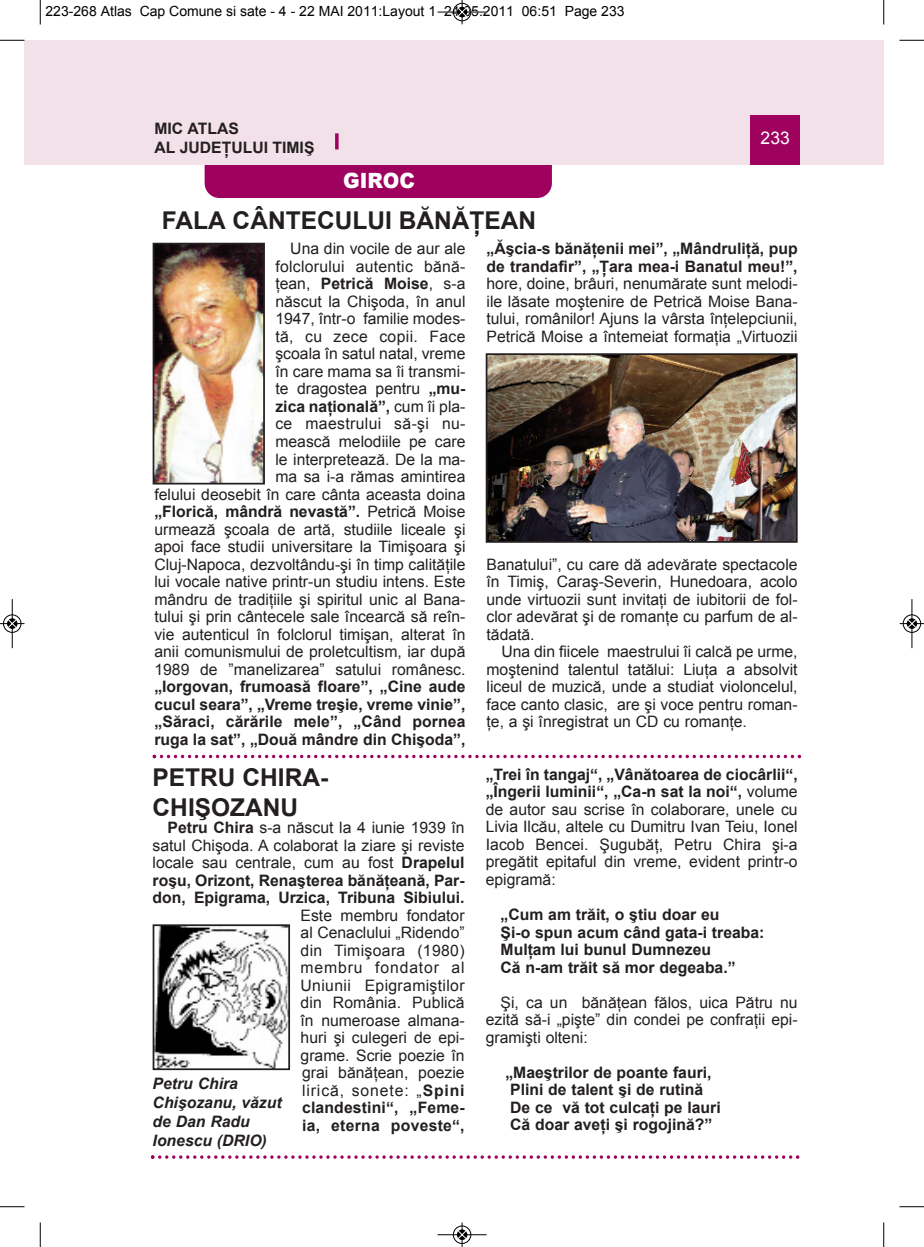
<style>
.page{position:relative;width:924px;height:1247px;background:#fff}
.page>*{position:absolute;margin:0;border:0;box-sizing:border-box;transform-origin:0 0}
.t1{font:700 24.5px/29.4px "Arial";color:#231f20}
.t2{font:900 21px "Arial";color:#fff;scale:.95 1}
.t3{font:17.5px "Arial";color:#fff}
.t4{font:15.75px/17.5px "Arial";color:#231f20;text-align:justify}
.t5{font:700 15.75px/17.5px "Arial";color:#231f20}
.t6{font:italic 700 15.75px/18.9px "Arial";color:#231f20}
.t7{font:14px "Arial";color:#000}
.s1{font-weight:700}
.s2{font-weight:400}
</style>
<div class="page">
<div style="left:24px;top:40px;width:16px;height:124px;background:#f3e1e9"></div>
<div style="left:205px;top:135px;width:347px;height:63px;background:#9e015e;border-radius:15px"></div>
<div style="left:40px;top:40px;width:844px;height:124px;background:#f3e1e9"></div>
<div style="left:750px;top:115px;width:50px;height:49px;background:#9e015e"></div>
<svg style="left:335px;top:133px;width:4px;height:16px"></svg>
<img style="left:489px;top:356px;width:305px;height:183px">
<div style="left:486px;top:353px;width:311px;height:189px;border:2px solid #231f20"></div>
<img style="left:156px;top:927px;width:131px;height:139px">
<div style="left:153px;top:924px;width:137px;height:145px;border:2px solid #231f20"></div>
<img style="left:156px;top:246px;width:106px;height:235px">
<div style="left:153px;top:243px;width:112px;height:241px;border:2px solid #231f20"></div>
<svg style="left:153px;top:754px;width:648px;height:4px"></svg>
<svg style="left:151px;top:1155px;width:648px;height:3px"></svg>
<svg style="left:40px;top:0;width:1px;height:24px"></svg>
<svg style="left:0;top:40px;width:24px;height:1px"></svg>
<svg style="left:883px;top:0;width:1px;height:24px"></svg>
<svg style="left:899px;top:40px;width:25px;height:1px"></svg>
<svg style="left:40px;top:1222px;width:1px;height:24px"></svg>
<svg style="left:0;top:1206px;width:24px;height:1px"></svg>
<svg style="left:883px;top:1222px;width:1px;height:24px"></svg>
<svg style="left:899px;top:1206px;width:25px;height:1px"></svg>
<hr style="left:438px;top:12px;width:48px;height:1px;background:#000">
<div style="left:453px;top:3px;width:18px;height:18px;border:1px solid #000;border-radius:50%"></div>
<svg style="left:458px;top:0;width:8px;height:24px"></svg>
<hr style="left:438px;top:1234px;width:48px;height:1px;background:#000">
<div style="left:453px;top:1225px;width:18px;height:18px;border:1px solid #000;border-radius:50%"></div>
<svg style="left:458px;top:1222px;width:8px;height:24px"></svg>
<div style="left:3px;top:614px;width:19px;height:19px;border:1px solid #fff;border-radius:50%"></div>
<hr style="left:12px;top:599px;width:1px;height:49px;background:#000">
<div style="left:3px;top:614px;width:18px;height:18px;border:1px solid #000;border-radius:50%"></div>
<svg style="left:0;top:619px;width:24px;height:9px"></svg>
<div style="left:902px;top:614px;width:19px;height:19px;border:1px solid #fff;border-radius:50%"></div>
<hr style="left:911px;top:599px;width:1px;height:49px;background:#000">
<div style="left:903px;top:614px;width:18px;height:18px;border:1px solid #000;border-radius:50%"></div>
<svg style="left:900px;top:619px;width:24px;height:9px"></svg>
<p class="t7" style="left:46px;top:3px;width:581px">223-268 Atlas Cap Comune si sate - 4 - 22 MAI 2011:Layout 1 24.05.2011 06:51 Page 233</p>
<p class="t5" style="left:154px;top:119px;width:162px;line-height:18.9px">MIC ATLAS<br>AL JUDEŢULUI TIMIŞ</p>
<h2 class="t2" style="left:343px;top:165px;width:77px">GIROC</h2>
<h1 class="t1" style="left:162px;top:206px;width:376px">FALA CÂNTECULUI BĂNĂŢEAN</h1>
<p class="t3" style="left:760px;top:128px;width:31px">233</p>
<p class="t4" style="left:154px;top:240px;width:313px;text-align:right">Una din vocile de aur ale<br>folclorului autentic bănă-<br>ţean, <span class="s1">Petrică Moise</span>, s-a<br>născut la Chişoda, în anul<br>1947, într-o familie modes-<br>tă, cu zece copii. Face<br>şcoala în satul natal, vreme<br>în care mama sa îi transmi-<br>te dragostea pentru <span class="s1">„mu-<br>zica naţională”,</span> cum îi pla-<br>ce maestrului să-şi nu-<br>mească melodiile pe care<br>le interpretează. De la ma-<br>ma sa i-a rămas amintirea<br>felului deosebit în care cânta aceasta doina <span class="s1">„Florică, mândră nevastă”.</span> Petrică Moise urmează şcoala de artă, studiile liceale şi apoi face studii universitare la Timişoara şi Cluj-Napoca, dezvoltându-şi în timp calităţile lui vocale native printr-un studiu intens. Este mândru de tradiţiile şi spiritul unic al Bana&shy;tului şi prin cântecele sale încearcă să reîn&shy;vie autenticul în folclorul timişan, alterat în anii comunismului de proletcultism, iar după 1989 de ”manelizarea” satului românesc.</p>
<p class="t5" style="left:154px;top:678px;width:313px;text-align:justify">„Iorgovan, frumoasă floare”, „Cine aude cucul seara”, „Vreme treşie, vreme vinie”, „Săraci, cărările mele”, „Când pornea ruga la sat”, „Două mândre din Chişoda”,</p>
<h1 class="t1" style="left:153px;top:763px;width:176px">PETRU CHIRA-<br>CHIŞOZANU</h1>
<p class="t5" style="left:153px;top:819px;width:313px;text-align:justify;text-indent:15px">Petru Chira <span class="s2">s-a născut la 4 iunie 1939 în satul Chişoda. A colaborat la ziare şi reviste locale sau centrale, cum au fost</span> Drapelul roşu, Orizont, Renaşterea bănăţeană, Par&shy;don, Epigrama, Urzica, Tribuna Sibiului.</p>
<p class="t4" style="left:301px;top:906px;width:166px">Este membru fondator al Cenaclului „Ridendo” din Timişoara (1980) membru fondator al Uniunii Epigramiştilor din România. Publică în numeroase almana&shy;huri şi culegeri de epi&shy;grame. Scrie poezie în grai bănăţean, poezie lirică, sonete: „<span class="s1">Spini clandestini“, „Feme&shy;ia, eterna poveste“,</span></p>
<p class="t6" style="left:153px;top:1074px;width:131px">Petru Chira<br>Chişozanu, văzut de Dan Radu<br>Ionescu (DRIO)</p>
<p class="t5" style="left:486px;top:240px;width:313px">„Ăşcia-s bănăţenii mei”, „Mândruliţă, pup de trandafir”, „Ţara mea-i Banatul meu!”,</p>
<p class="t4" style="left:486px;top:275px;width:313px">hore, doine, brâuri, nenumărate sunt melodi&shy;ile lăsate moştenire de Petrică Moise Bana&shy;tului, românilor! Ajuns la vârsta înţelepciunii, Petrică Moise a întemeiat formaţia „Virtuozii</p>
<p class="t4" style="left:486px;top:555px;width:313px">Banatului”, cu care dă adevărate spectacole în Timiş, Caraş-Severin, Hunedoara, acolo unde virtuozii sunt invitaţi de iubitorii de fol&shy;clor adevărat şi de romanţe cu parfum de al&shy;tădată.</p>
<p class="t4" style="left:486px;top:643px;width:313px;text-indent:15px">Una din fiicele maestrului îi calcă pe urme, moştenind talentul tatălui: Liuţa a absolvit liceul de muzică, unde a studiat violoncelul, face canto clasic, are şi voce pentru roman&shy;ţe, a şi înregistrat un CD cu romanţe.</p>
<p class="t4" style="left:486px;top:765px;width:313px"><span class="s1">„Trei în tangaj“, „Vânătoarea de ciocârlii“, „Îngerii luminii“, „Ca-n sat la noi“,</span> volume de autor sau scrise în colaborare, unele cu Livia Ilcău, altele cu Dumitru Ivan Teiu, Ionel Iacob Bencei. Şugubăţ, Petru Chira şi-a pregătit epitaful din vreme, evident printr-o epigramă:</p>
<p class="t5" style="left:500px;top:905px;width:265px">„Cum am trăit, o ştiu doar eu<br>Şi-o spun acum când gata-i treaba:<br>Mulţam lui bunul Dumnezeu<br>Că n-am trăit să mor degeaba.”</p>
<p class="t4" style="left:486px;top:993px;width:313px;text-indent:15px">Şi, ca un bănăţean fălos, uica Pătru nu ezită să-i „pişte” din condei pe confraţii epi&shy;gramişti olteni:</p>
<p class="t5" style="left:510px;top:1063px;width:212px;text-indent:-5px">„Maeştrilor de poante fauri,<br>Plini de talent şi de rutină<br>De ce vă tot culcaţi pe lauri<br>Că doar aveţi şi rogojină?”</p>
</div>
